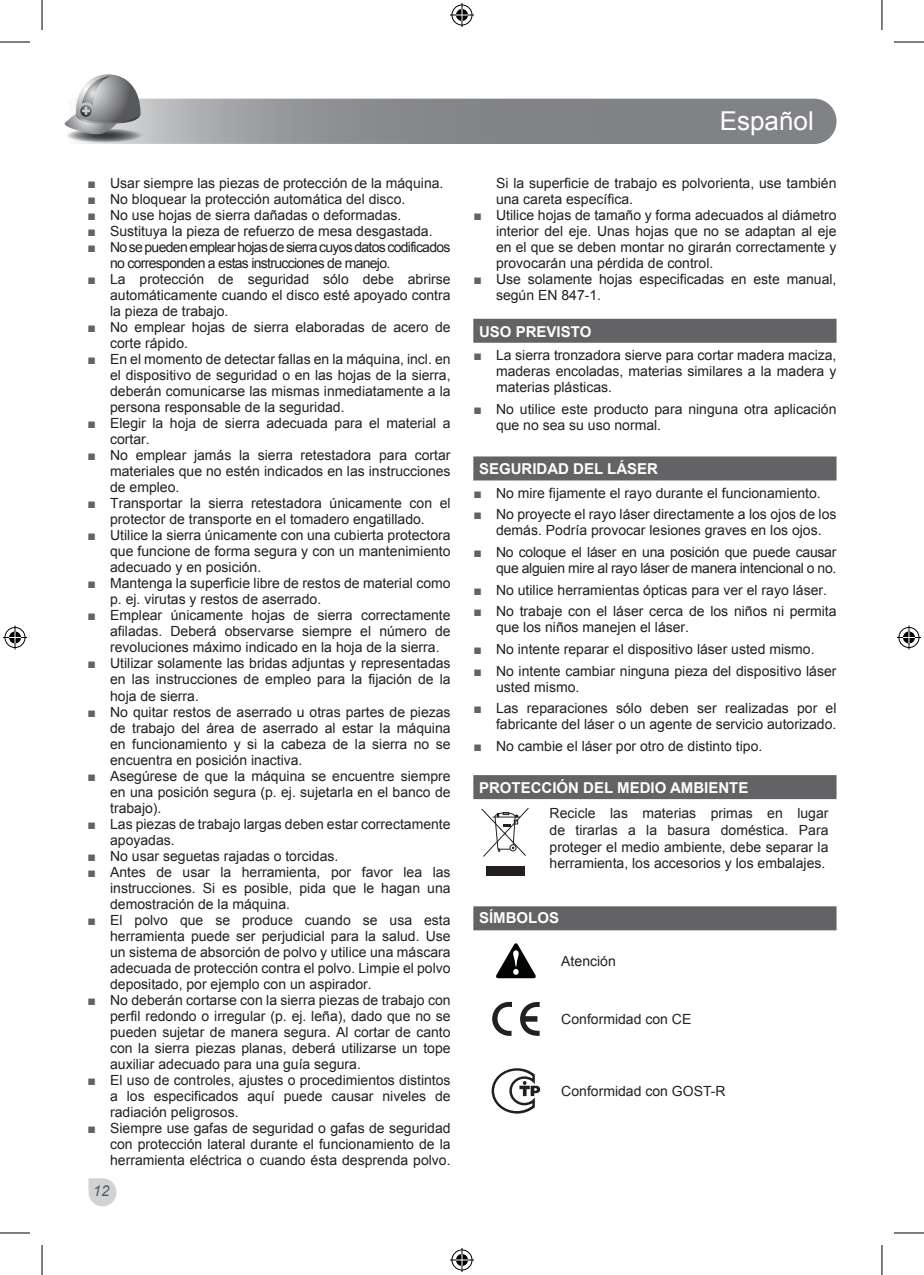
<style>
.page{position:relative;width:924px;height:1275px;background:#fff}
.page>*{position:absolute;margin:0;border:0;box-sizing:border-box;transform-origin:0 0}
.t1{font:26px "Arial";color:#fff}
.t2{font:700 15px "Arial";color:#fff}
.t3{font:italic 15px "Arial";color:#57585a}
.t4{font:14px/16px "Arial";color:#231f20;text-align:justify}
.t5{font:14px/16px "Arial";letter-spacing:-.05em;color:#231f20}
.t6{font:14px/16px "Arial";letter-spacing:-.02em;color:#231f20;text-align:right}
.s1{color:#636366}
</style>
<div class="page">
<svg style="left:64px;top:74px;width:772px;height:70px"></svg>
<svg style="left:88px;top:1178px;width:29px;height:29px"></svg>
<div style="left:473px;top:319px;width:363px;height:24px;background:#636366"></div>
<div style="left:473px;top:456px;width:363px;height:24px;background:#636366"></div>
<div style="left:473px;top:775px;width:363px;height:24px;background:#636366"></div>
<div style="left:473px;top:906px;width:363px;height:24px;background:#636366"></div>
<svg style="left:481px;top:807px;width:48px;height:50px"></svg>
<div style="left:486px;top:866px;width:38px;height:9px;background:#231f20"></div>
<svg style="left:496px;top:943px;width:40px;height:35px"></svg>
<svg style="left:520px;top:1001px;width:19px;height:35px"></svg>
<svg style="left:492px;top:1001px;width:19px;height:35px"></svg>
<svg style="left:491px;top:1068px;width:49px;height:45px"></svg>
<hr style="left:0;top:42px;width:30px;height:1px;background:#000">
<hr style="left:893px;top:42px;width:30px;height:1px;background:#000">
<hr style="left:0;top:1232px;width:30px;height:1px;background:#000">
<hr style="left:893px;top:1232px;width:30px;height:1px;background:#000">
<hr style="left:42px;top:0;width:1px;height:30px;background:#000">
<hr style="left:42px;top:1245px;width:1px;height:30px;background:#000">
<hr style="left:881px;top:0;width:1px;height:30px;background:#000">
<hr style="left:881px;top:1245px;width:1px;height:30px;background:#000">
<svg style="left:450px;top:3px;width:24px;height:24px"></svg>
<svg style="left:450px;top:1248px;width:24px;height:24px"></svg>
<svg style="left:3px;top:625px;width:24px;height:24px"></svg>
<svg style="left:897px;top:625px;width:23px;height:24px"></svg>
<p class="t4" style="left:87px;top:175px;width:357px"><span class="s1">■</span> Usar siempre las piezas de protección de la máquina.</p>
<p class="t4" style="left:87px;top:191px;width:319px"><span class="s1">■</span> No bloquear la protección automática del disco.</p>
<p class="t4" style="left:87px;top:207px;width:315px"><span class="s1">■</span> No use hojas de sierra dañadas o deformadas.</p>
<p class="t4" style="left:87px;top:223px;width:346px"><span class="s1">■</span> Sustituya la pieza de refuerzo de mesa desgastada.</p>
<p class="t5" style="left:110px;top:239px;width:342px;text-indent:-23px"><span class="s1">■</span> No se pueden emplear hojas de sierra cuyos datos codificados no corresponden a estas instrucciones de manejo.</p>
<p class="t4" style="left:110px;top:271px;width:342px;text-indent:-23px"><span class="s1">■</span> La protección de seguridad sólo debe abrirse automáticamente cuando el disco esté apoyado contra la pieza de trabajo.</p>
<p class="t4" style="left:110px;top:319px;width:342px;text-indent:-23px"><span class="s1">■</span> No emplear hojas de sierra elaboradas de acero de corte rápido.</p>
<p class="t4" style="left:110px;top:351px;width:342px;text-indent:-23px"><span class="s1">■</span> En el momento de detectar fallas en la máquina, incl. en el dispositivo de seguridad o en las hojas de la sierra, deberán comunicarse las mismas inmediatamente a la persona responsable de la seguridad.</p>
<p class="t4" style="left:110px;top:415px;width:342px;text-indent:-23px"><span class="s1">■</span> Elegir la hoja de sierra adecuada para el material a cortar.</p>
<p class="t4" style="left:110px;top:447px;width:342px;text-indent:-23px"><span class="s1">■</span> No emplear jamás la sierra retestadora para cortar materiales que no estén indicados en las instrucciones de empleo.</p>
<p class="t4" style="left:87px;top:495px;width:364px;text-align:center"><span class="s1">■</span> Transportar la sierra retestadora únicamente con el protector de transporte en el tomadero engatillado.</p>
<p class="t4" style="left:110px;top:527px;width:342px;text-indent:-23px"><span class="s1">■</span> Utilice la sierra únicamente con una cubierta protectora que funcione de forma segura y con un mantenimiento adecuado y en posición.</p>
<p class="t4" style="left:110px;top:575px;width:342px;text-indent:-23px"><span class="s1">■</span> Mantenga la superficie libre de restos de material como p. ej. virutas y restos de aserrado.</p>
<p class="t4" style="left:110px;top:607px;width:342px;text-indent:-23px"><span class="s1">■</span> Emplear únicamente hojas de sierra correctamente afiladas. Deberá observarse siempre el número de revoluciones máximo indicado en la hoja de la sierra.</p>
<p class="t4" style="left:110px;top:655px;width:342px;text-indent:-23px"><span class="s1">■</span> Utilizar solamente las bridas adjuntas y representadas en las instrucciones de empleo para la fijación de la hoja de sierra.</p>
<p class="t4" style="left:110px;top:703px;width:342px;text-indent:-23px"><span class="s1">■</span> No quitar restos de aserrado u otras partes de piezas de trabajo del área de aserrado al estar la máquina en funcionamiento y si la cabeza de la sierra no se encuentra en posición inactiva.</p>
<p class="t4" style="left:110px;top:767px;width:342px;text-indent:-23px"><span class="s1">■</span> Asegúrese de que la máquina se encuentre siempre en una posición segura (p. ej. sujetarla en el banco de trabajo).</p>
<p class="t4" style="left:110px;top:815px;width:342px;text-indent:-23px"><span class="s1">■</span> Las piezas de trabajo largas deben estar correctamente apoyadas.</p>
<p class="t4" style="left:87px;top:847px;width:252px"><span class="s1">■</span> No usar seguetas rajadas o torcidas.</p>
<p class="t4" style="left:110px;top:863px;width:342px;text-indent:-23px"><span class="s1">■</span> Antes de usar la herramienta, por favor lea las instrucciones. Si es posible, pida que le hagan una demostración de la máquina.</p>
<p class="t4" style="left:110px;top:911px;width:342px;text-indent:-23px"><span class="s1">■</span> El polvo que se produce cuando se usa esta herramienta puede ser perjudicial para la salud. Use un sistema de absorción de polvo y utilice una máscara adecuada de protección contra el polvo. Limpie el polvo depositado, por ejemplo con un aspirador.</p>
<p class="t4" style="left:110px;top:991px;width:342px;text-indent:-23px"><span class="s1">■</span> No deberán cortarse con la sierra piezas de trabajo con perfil redondo o irregular (p. ej. leña), dado que no se pueden sujetar de manera segura. Al cortar de canto con la sierra piezas planas, deberá utilizarse un tope auxiliar adecuado para una guía segura.</p>
<p class="t4" style="left:110px;top:1071px;width:342px;text-indent:-23px"><span class="s1">■</span> El uso de controles, ajustes o procedimientos distintos a los especificados aquí puede causar niveles de radiación peligrosos.</p>
<p class="t4" style="left:110px;top:1119px;width:342px;text-indent:-23px"><span class="s1">■</span> Siempre use gafas de seguridad o gafas de seguridad con protección lateral durante el funcionamiento de la herramienta eléctrica o cuando ésta desprenda polvo.</p>
<p class="t3" style="left:93px;top:1181px;width:18px">12</p>
<h1 class="t1" style="left:719px;top:104px;width:95px">Español</h1>
<p class="t4" style="left:496px;top:175px;width:342px">Si la superficie de trabajo es polvorienta, use también una careta específica.</p>
<p class="t4" style="left:496px;top:207px;width:342px;text-indent:-23px"><span class="s1">■</span> Utilice hojas de tamaño y forma adecuados al diámetro interior del eje. Unas hojas que no se adaptan al eje en el que se deben montar no girarán correctamente y provocarán una pérdida de control.</p>
<p class="t4" style="left:496px;top:271px;width:342px;text-indent:-23px"><span class="s1">■</span> Use solamente hojas especificadas en este manual, según EN 847-1.</p>
<p class="t2" style="left:479px;top:321px;width:114px">USO PREVISTO</p>
<p class="t4" style="left:496px;top:347px;width:342px;text-indent:-23px"><span class="s1">■</span> La sierra tronzadora sierve para cortar madera maciza, maderas encoladas, materias similares a la madera y materias plásticas.</p>
<p class="t4" style="left:496px;top:401px;width:342px;text-indent:-23px"><span class="s1">■</span> No utilice este producto para ninguna otra aplicación que no sea su uso normal.</p>
<p class="t2" style="left:479px;top:459px;width:180px">SEGURIDAD DEL LÁSER</p>
<p class="t4" style="left:473px;top:485px;width:349px"><span class="s1">■</span> No mire fijamente el rayo durante el funcionamiento.</p>
<p class="t4" style="left:473px;top:506px;width:364px;text-align:center"><span class="s1">■</span> No proyecte el rayo láser directamente a los ojos de los demás. Podría provocar lesiones graves en los ojos.</p>
<p class="t6" style="left:473px;top:544px;width:364px"><span class="s1">■</span> No coloque el láser en una posición que puede causar que alguien mire al rayo láser de manera intencional o no.</p>
<p class="t4" style="left:473px;top:582px;width:355px"><span class="s1">■</span> No utilice herramientas ópticas para ver el rayo láser.</p>
<p class="t4" style="left:496px;top:603px;width:342px;text-indent:-23px"><span class="s1">■</span> No trabaje con el láser cerca de los niños ni permita que los niños manejen el láser.</p>
<p class="t4" style="left:473px;top:641px;width:342px"><span class="s1">■</span> No intente reparar el dispositivo láser usted mismo.</p>
<p class="t4" style="left:496px;top:663px;width:342px;text-indent:-23px"><span class="s1">■</span> No intente cambiar ninguna pieza del dispositivo láser usted mismo.</p>
<p class="t4" style="left:473px;top:700px;width:364px;text-align:right"><span class="s1">■</span> Las reparaciones sólo deben ser realizadas por el fabricante del láser o un agente de servicio autorizado.</p>
<p class="t4" style="left:473px;top:738px;width:290px"><span class="s1">■</span> No cambie el láser por otro de distinto tipo.</p>
<p class="t2" style="left:479px;top:778px;width:271px">PROTECCIÓN DEL MEDIO AMBIENTE</p>
<p class="t4" style="left:549px;top:805px;width:280px;line-height:16.8px">Recicle las materias primas en lugar de tirarlas a la basura doméstica. Para proteger el medio ambiente, debe separar la herramienta, los accesorios y los embalajes.</p>
<p class="t2" style="left:479px;top:908px;width:82px">SÍMBOLOS</p>
<p class="t4" style="left:561px;top:953px;width:56px">Atención</p>
<p class="t4" style="left:561px;top:1011px;width:131px">Conformidad con CE</p>
<p class="t4" style="left:561px;top:1083px;width:166px">Conformidad con GOST-R</p>
</div>
